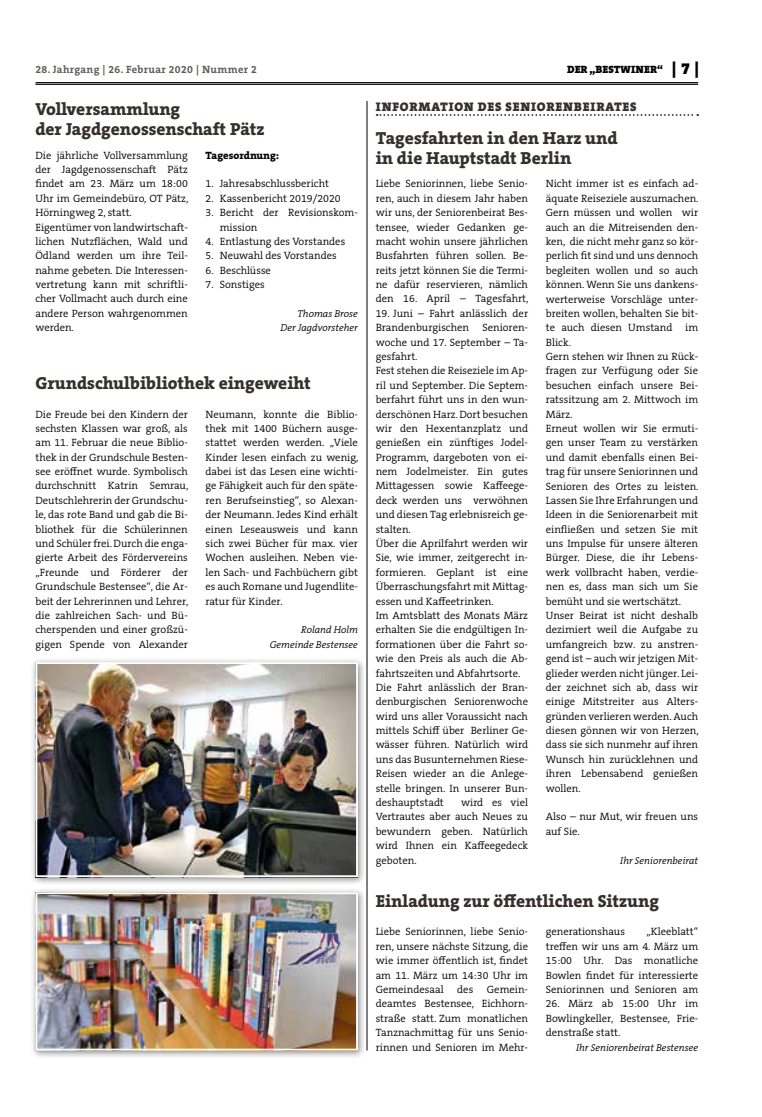
<style>
.page{position:relative;width:762px;height:1117px;background:#fff}
.page>*{position:absolute;margin:0;border:0;box-sizing:border-box;transform-origin:0 0}
.t1{font:800 17.5px/20px "The Serif B W8";color:#36302d}
.t2{font:900 12.5px "The Serif B W9";letter-spacing:.065em;color:#36302d}
.t3{font:300 10.62px/14.4px "The Serif B W4";color:#000;text-align:justify}
.t4{font:700 10.62px "The Serif B W7";letter-spacing:.03em;color:#615c58}
.t5{font:900 10.62px "The Serif B W9";letter-spacing:.015em;color:#000}
.t6{font:800 10.62px "The Serif B W8";color:#000}
.t7{font:italic 300 10px/14.4px "The Serif B W4";color:#000;text-align:right}
.s1{font-size:16.25px}
</style>
<div class="page">
<hr style="left:35px;top:82px;width:663px;height:1px;background:#000">
<hr style="left:35px;top:84px;width:663px;height:1px;background:#000">
<svg style="left:377px;top:114px;width:321px;height:2px"></svg>
<div style="left:30px;top:886px;width:336px;height:172px;background:#000;opacity:.45"></div>
<img style="left:38px;top:895px;width:317px;height:152px">
<div style="left:35px;top:892px;width:323px;height:158px;border:2px solid #fff"></div>
<div style="left:30px;top:656px;width:336px;height:228px;background:#000;opacity:.45"></div>
<img style="left:38px;top:665px;width:317px;height:208px">
<div style="left:35px;top:662px;width:323px;height:214px;border:2px solid #fff"></div>
<hr style="left:367px;top:101px;width:1px;height:949px;background:#000">
<p class="t4" style="left:35px;top:62px;width:223px">28. Jahrgang | 26. Februar 2020 | Nummer 2</p>
<p class="t5" style="left:567px;top:63px;width:134px">DER „BESTWINER“ <span class="s1">| 7 |</span></p>
<h1 class="t1" style="left:35px;top:99px;width:231px">Vollversammlung<br>der Jagdgenossenschaft Pätz</h1>
<p class="t3" style="left:35px;top:148px;width:154px;text-align:left">Die jährliche Vollversammlung der Jagdgenossenschaft Pätz findet am 23. März um 18:00<br>Uhr im Gemeindebüro, OT Pätz,<br>Hörningweg 2, statt.<br>Eigentümer von landwirtschaft&shy;lichen Nutzflächen, Wald und<br>Ödland werden um ihre Teil&shy;nahme gebeten. Die Interessen&shy;vertretung kann mit schriftli&shy;cher Vollmacht auch durch eine andere Person wahrgenommen werden.</p>
<p class="t6" style="left:206px;top:148px;width:75px">Tagesordnung:</p>
<p class="t2" style="left:376px;top:98px;width:262px">INFORMATION DES SENIORENBEIRATES</p>
<h1 class="t1" style="left:376px;top:128px;width:244px">Tagesfahrten in den Harz und in die Hauptstadt Berlin</h1>
<p class="t3" style="left:376px;top:177px;width:154px">Liebe Seniorinnen, liebe Senio&shy;ren, auch in diesem Jahr haben wir uns, der Seniorenbeirat Bes&shy;tensee, wieder Gedanken ge&shy;macht wohin unsere jährlichen Busfahrten führen sollen. Be&shy;reits jetzt können Sie die Termi&shy;ne dafür reservieren, nämlich den 16. April – Tagesfahrt,</p>
<p class="t3" style="left:376px;top:306px;width:154px">19. Juni – Fahrt anlässlich der<br>Brandenburgischen</p>
<p class="t3" style="left:546px;top:177px;width:154px;text-align:left">Nicht immer ist es einfach ad&shy;äquate Reiseziele auszumachen.<br>Gern müssen und wollen wir auch an die Mitreisenden den&shy;ken, die nicht mehr ganz so kör&shy;perlich fit sind und uns dennoch begleiten wollen und so auch können. Wenn Sie uns dankens&shy;werterweise Vorschläge unter&shy;breiten wollen, behalten Sie bit&shy;te auch diesen Umstand im<br>Blick.<br>Gern stehen wir Ihnen zu Rück&shy;fragen zur Verfügung oder Sie besuchen einfach unsere Bei&shy;ratssitzung am 2. Mittwoch im<br>März.<br>Erneut wollen wir Sie ermuti&shy;gen unser Team zu verstärken und damit ebenfalls einen Bei&shy;trag für unsere Seniorinnen und<br>Senioren des Ortes zu leisten.<br>Lassen Sie Ihre Erfahrungen und<br>Ideen in die Seniorenarbeit mit einfließen und setzen Sie mit uns Impulse für unsere älteren<br>Bürger. Diese, die ihr Lebens&shy;werk vollbracht haben, verdie&shy;nen es, dass man sich um Sie bemüht und sie wertschätzt.<br>Unser Beirat ist nicht deshalb dezimiert weil die Aufgabe zu umfangreich bzw. zu anstren&shy;gend ist – auch wir jetzigen Mit&shy;glieder werden nicht jünger. Lei&shy;der zeichnet sich ab, dass wir einige Mitstreiter aus Alters&shy;gründen verlieren werden. Auch diesen gönnen wir von Herzen, dass sie sich nunmehr auf ihren<br>Wunsch hin zurücklehnen und ihren Lebensabend genießen wollen.</p>
<p class="t3" style="left:546px;top:809px;width:154px">Also – nur Mut, wir freuen uns auf Sie.</p>
<p class="t7" style="left:620px;top:852px;width:79px">Ihr Seniorenbeirat</p>
<p class="t3" style="left:206px;top:177px;width:125px">1. Jahresabschlussbericht</p>
<p class="t3" style="left:206px;top:191px;width:137px">2. Kassenbericht 2019/2020</p>
<p class="t3" style="left:220px;top:205px;width:140px;text-indent:-14px">3. Bericht der Revisionskom&shy;mission</p>
<p class="t3" style="left:206px;top:234px;width:141px">4. Entlastung des Vorstandes</p>
<p class="t3" style="left:206px;top:248px;width:133px">5. Neuwahl des Vorstandes</p>
<p class="t3" style="left:206px;top:263px;width:67px">6. Beschlüsse</p>
<p class="t3" style="left:206px;top:277px;width:61px">7. Sonstiges</p>
<p class="t7" style="left:281px;top:306px;width:79px">Thomas Brose<br>Der Jagdvorsteher</p>
<p class="t3" style="left:376px;top:320px;width:154px;text-align:left;text-indent:107px">Senioren&shy;woche und 17. September – Ta&shy;gesfahrt.<br>Fest stehen die Reiseziele im Ap&shy;ril und September. Die Septem&shy;berfahrt führt uns in den wun&shy;derschönen Harz. Dort besuchen wir den Hexentanzplatz und genießen ein zünftiges Jodel-<br>Programm, dargeboten von ei&shy;nem Jodelmeister. Ein gutes<br>Mittagessen sowie Kaffeege&shy;deck werden uns verwöhnen und diesen Tag erlebnisreich ge&shy;stalten.<br>Über die Aprilfahrt werden wir<br>Sie, wie immer, zeitgerecht in&shy;formieren. Geplant ist eine<br>Überraschungsfahrt mit Mittag&shy;essen und Kaffeetrinken.<br>Im Amtsblatt des Monats März erhalten Sie die endgültigen In&shy;formationen über die Fahrt so&shy;wie den Preis als auch die Ab&shy;fahrtszeiten und Abfahrtsorte.<br>Die Fahrt anlässlich der Bran&shy;denburgischen Seniorenwoche wird uns aller Voraussicht nach mittels Schiff über Berliner Ge&shy;wässer führen. Natürlich wird uns das Busunternehmen Riese-<br>Reisen wieder an die Anlege&shy;stelle bringen. In unserer Bun&shy;deshauptstadt</p>
<h1 class="t1" style="left:35px;top:372px;width:277px">Grundschulbibliothek eingeweiht</h1>
<p class="t3" style="left:35px;top:407px;width:154px">Die Freude bei den Kindern der sechsten Klassen war groß, als am 11. Februar die neue Biblio&shy;thek in der Grundschule Besten&shy;see eröffnet wurde. Symbolisch durchschnitt Katrin Semrau, Deutschlehrerin der Grundschu&shy;le, das rote Band und gab die Bi&shy;bliothek für die Schülerinnen und Schüler frei. Durch die enga&shy;gierte Arbeit des Fördervereins „Freunde und Förderer der Grundschule Bestensee“, die Ar&shy;beit der Lehrerinnen und Lehrer, die zahlreichen Sach- und Bü&shy;cherspenden und einer großzü&shy;gigen Spende von Alexander</p>
<p class="t3" style="left:206px;top:407px;width:154px">Neumann, konnte die Biblio&shy;thek mit 1400 Büchern ausge&shy;stattet werden werden. „Viele Kinder lesen einfach zu wenig, dabei ist das Lesen eine wichti&shy;ge Fähigkeit auch für den späte&shy;ren Berufseinstieg“, so Alexan&shy;der Neumann. Jedes Kind erhält einen Leseausweis und kann sich zwei Bücher für max. vier Wochen ausleihen. Neben vie&shy;len Sach- und Fachbüchern gibt es auch Romane und Jugendlite&shy;ratur für Kinder.</p>
<p class="t7" style="left:270px;top:622px;width:90px">Roland Holm<br>Gemeinde Bestensee</p>
<p class="t3" style="left:376px;top:795px;width:154px;text-indent:85px">wird es viel Vertrautes aber auch Neues zu bewundern geben. Natürlich wird Ihnen ein Kaffeegedeck geboten.</p>
<h1 class="t1" style="left:376px;top:890px;width:285px">Einladung zur öffentlichen Sitzung</h1>
<p class="t3" style="left:376px;top:924px;width:154px">Liebe Seniorinnen, liebe Senio&shy;ren, unsere nächste Sitzung, die wie immer öffentlich ist, findet am 11. März um 14:30 Uhr im Gemeindesaal</p>
<p class="t3" style="left:546px;top:924px;width:154px;text-indent:101px">„Kleeblatt“ treffen wir uns am 4. März um 15:00 Uhr. Das monatliche Bowlen findet für interessierte Seniorinnen und Senioren am</p>
<p class="t3" style="left:546px;top:996px;width:154px">26. März ab 15:00 Uhr im Bowlingkeller, Bestensee, Frie&shy;denstraße statt.</p>
<p class="t7" style="left:576px;top:1039px;width:124px">Ihr Seniorenbeirat Bestensee</p>
<p class="t3" style="left:546px;top:924px;width:81px">generationshaus</p>
<p class="t3" style="left:457px;top:982px;width:18px">des</p>
<p class="t3" style="left:376px;top:982px;width:154px;text-indent:111px">Gemein&shy;deamtes Bestensee, Eichhorn&shy;straße statt. Zum monatlichen Tanznachmittag für uns Senio&shy;rinnen und Senioren im Mehr-</p>
</div>
